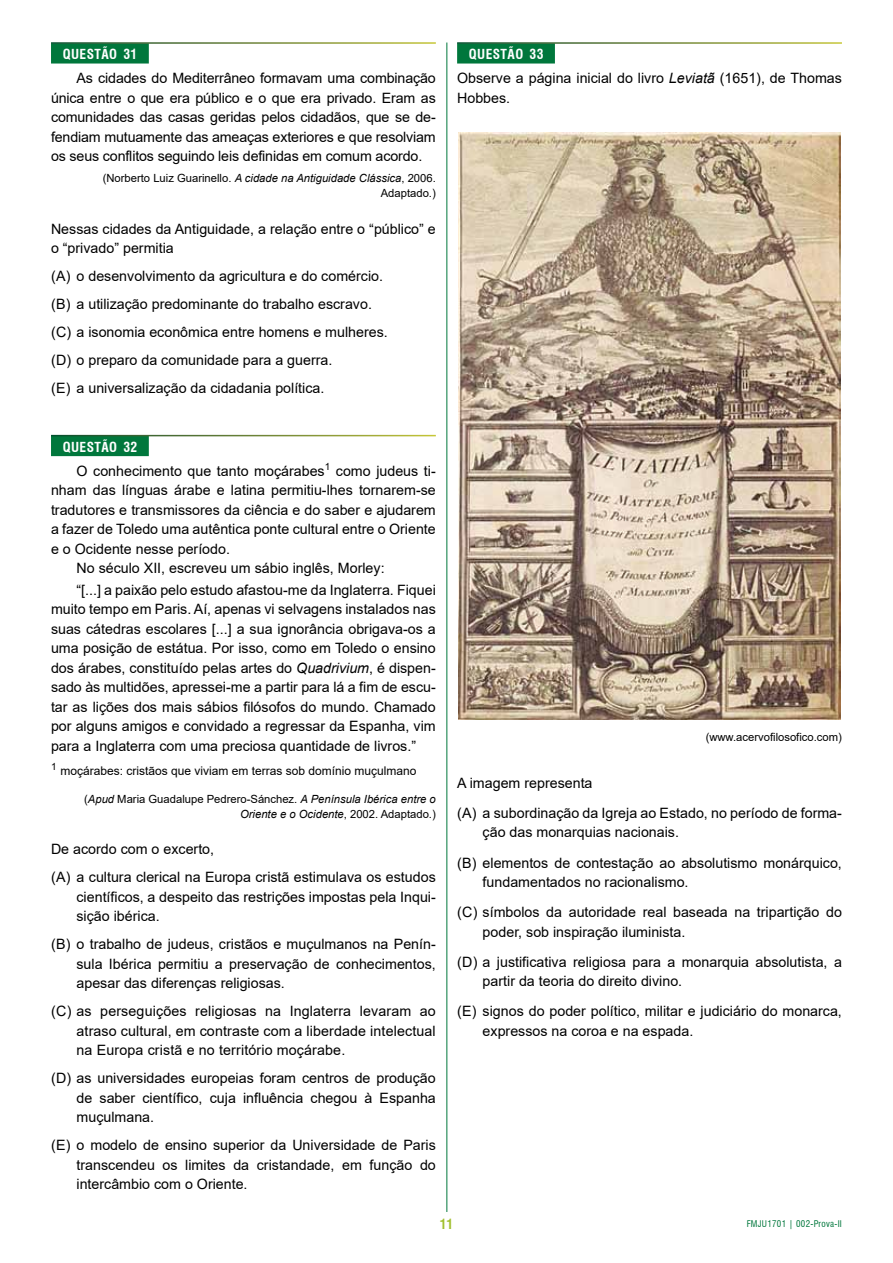
<style>
.page{position:relative;width:893px;height:1263px;background:#fff}
.page>*{position:absolute;margin:0;border:0;box-sizing:border-box;transform-origin:0 0}
.t1{font:14.25px/19.5px "Arial";color:#000}
.t2{font:700 condensed 13.5px "Swiss 721 BT";letter-spacing:.03em;color:#fff}
.t3{font:700 condensed 13.5px "Swiss 721 BT";color:#a2c02f}
.t4{font:12px "Arial";color:#000}
.t5{font:11.25px/15px "Arial";color:#000;text-align:right}
.t6{font:9.9px "Arial";color:#000}
.t7{font:condensed 9px "Swiss 721 BT";letter-spacing:.03em;color:#00773c}
.s1{font-style:italic}
</style>
<div class="page">
<hr style="left:446px;top:43px;width:1px;height:1169px;background:#00773c">
<div style="left:457px;top:43px;width:98px;height:21px;background:#00773c"></div>
<hr style="left:457px;top:42px;width:385px;height:2px;background:#fff">
<img style="left:458px;top:133px;width:383px;height:587px">
<div style="left:51px;top:43px;width:98px;height:21px;background:#00773c"></div>
<hr style="left:51px;top:42px;width:385px;height:2px;background:#fff">
<div style="left:51px;top:436px;width:98px;height:20px;background:#00773c"></div>
<p class="t2" style="left:63px;top:46px;width:76px">QUESTÃO 31</p>
<p class="t1" style="left:51px;top:68px;width:386px;text-align:justify;text-indent:26px">As cidades do Mediterrâneo formavam uma combinação única entre o que era público e o que era privado. Eram as comunidades das casas geridas pelos cidadãos, que se de&shy;fendiam mutuamente das ameaças exteriores e que resolviam os seus conflitos seguindo leis definidas em comum acordo.</p>
<p class="t5" style="left:103px;top:171px;width:335px">(Norberto Luiz Guarinello. <span class="s1">A cidade na Antiguidade Clássica</span>, 2006.<br>Adaptado.)</p>
<p class="t1" style="left:51px;top:219px;width:386px">Nessas cidades da Antiguidade, a relação entre o “público” e o “privado” permitia</p>
<p class="t1" style="left:51px;top:262px;width:338px;line-height:28px">(A) o desenvolvimento da agricultura e do comércio. (B) a utilização predominante do trabalho escravo. (C) a isonomia econômica entre homens e mulheres. (D) o preparo da comunidade para a guerra.<br>(E) a universalização da cidadania política.</p>
<p class="t2" style="left:63px;top:438px;width:76px">QUESTÃO 32</p>
<p class="t1" style="left:77px;top:461px;width:361px">O conhecimento que tanto moçárabes<sup>1</sup> como judeus ti-</p>
<p class="t1" style="left:51px;top:480px;width:386px">nham das línguas árabe e latina permitiu-lhes tornarem-se</p>
<p class="t1" style="left:51px;top:500px;width:386px">tradutores e transmissores da ciência e do saber e ajudarem</p>
<p class="t1" style="left:51px;top:519px;width:386px">a fazer de Toledo uma autêntica ponte cultural entre o Oriente</p>
<p class="t1" style="left:51px;top:539px;width:181px">e o Ocidente nesse período.</p>
<p class="t1" style="left:77px;top:558px;width:310px">No século XII, escreveu um sábio inglês, Morley:</p>
<p class="t1" style="left:51px;top:580px;width:386px;text-align:justify;text-indent:26px">“[...] a paixão pelo estudo afastou-me da Inglaterra. Fiquei muito tempo em Paris. Aí, apenas vi selvagens instalados nas suas cátedras escolares [...] a sua ignorância obrigava-os a uma posição de estátua. Por isso, como em Toledo o ensino dos árabes, constituído pelas artes do <span class="s1">Quadrivium</span>, é dispen&shy;sado às multidões, apressei-me a partir para lá a fim de escu&shy;tar as lições dos mais sábios filósofos do mundo. Chamado por alguns amigos e convidado a regressar da Espanha, vim para a Inglaterra com uma preciosa quantidade de livros.”</p>
<p class="t6" style="left:51px;top:759px;width:7px">1</p>
<p class="t4" style="left:60px;top:763px;width:358px">moçárabes: cristãos que viviam em terras sob domínio muçulmano</p>
<p class="t5" style="left:84px;top:791px;width:353px">(<span class="s1">Apud</span> Maria Guadalupe Pedrero-Sánchez. <span class="s1">A Península Ibérica entre o<br>Oriente e o Ocidente</span>, 2002. Adaptado.)</p>
<p class="t1" style="left:51px;top:835px;width:386px;line-height:28px">De acordo com o excerto,<br>(A) a cultura clerical na Europa cristã estimulava os estudos</p>
<p class="t1" style="left:77px;top:887px;width:361px">científicos, a despeito das restrições impostas pela Inqui&shy;sição ibérica.</p>
<p class="t1" style="left:77px;top:934px;width:361px;text-align:justify;text-indent:-26px">(B) o trabalho de judeus, cristãos e muçulmanos na Penín&shy;sula Ibérica permitiu a preservação de conhecimentos, apesar das diferenças religiosas.</p>
<p class="t1" style="left:77px;top:1001px;width:361px;text-align:justify;text-indent:-26px">(C) as perseguições religiosas na Inglaterra levaram ao atraso cultural, em contraste com a liberdade intelectual na Europa cristã e no território moçárabe.</p>
<p class="t1" style="left:77px;top:1068px;width:361px;text-align:justify;text-indent:-26px">(D) as universidades europeias foram centros de produção de saber científico, cuja influência chegou à Espanha muçulmana.</p>
<p class="t1" style="left:77px;top:1135px;width:361px;text-align:justify;text-indent:-26px">(E) o modelo de ensino superior da Universidade de Paris transcendeu os limites da cristandade, em função do intercâmbio com o Oriente.</p>
<p class="t2" style="left:469px;top:46px;width:76px">QUESTÃO 33</p>
<p class="t1" style="left:457px;top:68px;width:386px">Observe a página inicial do livro <span class="s1">Leviatã</span> (1651), de Thomas<br>Hobbes.</p>
<p class="t5" style="left:706px;top:729px;width:138px">(www.acervofilosofico.com)</p>
<p class="t1" style="left:457px;top:768px;width:386px;line-height:30.2px">A imagem representa<br>(A) a subordinação da Igreja ao Estado, no período de forma-</p>
<p class="t1" style="left:457px;top:817px;width:386px;line-height:30.2px;text-indent:26px">ção das monarquias nacionais.<br>(B) elementos de contestação ao absolutismo monárquico,</p>
<p class="t1" style="left:457px;top:867px;width:386px;line-height:30.2px;text-indent:26px">fundamentados no racionalismo.<br>(C) símbolos da autoridade real baseada na tripartição do</p>
<p class="t1" style="left:457px;top:916px;width:386px;line-height:30.2px;text-indent:26px">poder, sob inspiração iluminista.<br>(D) a justificativa religiosa para a monarquia absolutista, a</p>
<p class="t1" style="left:457px;top:966px;width:386px;line-height:30.2px;text-indent:26px">partir da teoria do direito divino.<br>(E) signos do poder político, militar e judiciário do monarca,</p>
<p class="t1" style="left:483px;top:1021px;width:212px">expressos na coroa e na espada.</p>
<p class="t3" style="left:440px;top:1216px;width:15px">11</p>
<p class="t7" style="left:747px;top:1218px;width:97px">FMJU1701 | 002-Prova-II</p>
</div>
